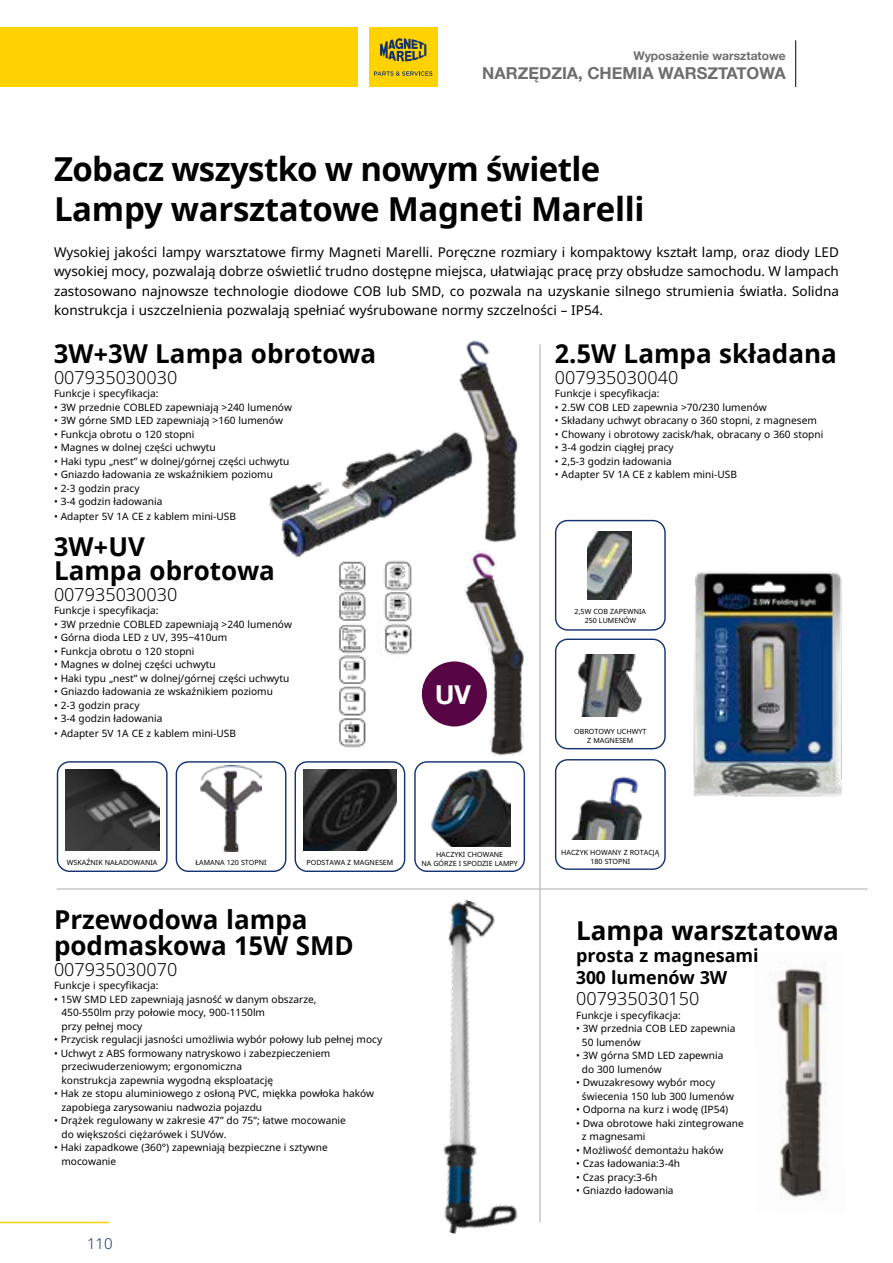
<style>
.page{position:relative;width:893px;height:1263px;background:#fff}
.page>*{position:absolute;margin:0;border:0;box-sizing:border-box;transform-origin:0 0}
.t1{font:700 33px "Noto Sans";letter-spacing:-.02em;color:#000}
.t2{font:700 25.95px "Noto Sans";color:#000}
.t3{font:700 25.95px "Helvetica Neue";color:#fff}
.t4{font:300 18px "Noto Sans";color:#000}
.t5{font:700 18px/22.5px "Noto Sans";color:#000}
.t6{font:700 16.5px "Helvetica Neue";color:#6e6e6e}
.t7{font:300 15px "Noto Sans";color:#13326f}
.t8{font:13.5px/19.5px "Noto Sans";color:#000;text-align:justify}
.t9{font:700 12px "Helvetica Neue";color:#6e6e6e}
.t10{font:10.2px "Noto Sans";color:#000}
.t11{font:7.2px/9px "Noto Sans";color:#000;text-align:center}
</style>
<div class="page">
<hr style="left:0;top:1222px;width:109px;height:1px;background:#ffd200">
<img style="left:459px;top:340px;width:60px;height:203px">
<img style="left:463px;top:551px;width:60px;height:205px">
<div style="left:422px;top:661px;width:65px;height:65px;background:#580545;border-radius:50%"></div>
<img style="left:443px;top:900px;width:98px;height:334px">
<div style="left:57px;top:761px;width:111px;height:111px;border:1px solid #13326f;border-radius:12px"></div>
<img style="left:200px;top:765px;width:62px;height:87px">
<div style="left:176px;top:761px;width:110px;height:111px;border:1px solid #13326f;border-radius:12px"></div>
<div style="left:295px;top:761px;width:110px;height:111px;border:1px solid #13326f;border-radius:12px"></div>
<div style="left:414px;top:761px;width:111px;height:111px;border:1px solid #13326f;border-radius:12px"></div>
<div style="left:555px;top:520px;width:111px;height:111px;border:1px solid #13326f;border-radius:12px"></div>
<div style="left:555px;top:638px;width:111px;height:111px;border:1px solid #13326f;border-radius:12px"></div>
<div style="left:555px;top:759px;width:111px;height:111px;border:1px solid #13326f;border-radius:12px"></div>
<img style="left:693px;top:572px;width:149px;height:225px">
<img style="left:571px;top:776px;width:72px;height:64px">
<img style="left:577px;top:654px;width:66px;height:62px">
<img style="left:587px;top:531px;width:45px;height:68px">
<hr style="left:57px;top:888px;width:810px;height:2px;background:#c5c5c5">
<img style="left:65px;top:769px;width:94px;height:81px">
<img style="left:303px;top:769px;width:94px;height:81px">
<img style="left:431px;top:769px;width:80px;height:77px">
<img style="left:338px;top:561px;width:28px;height:187px">
<img style="left:381px;top:560px;width:31px;height:95px">
<div style="left:264px;top:428px;width:211px;height:132px;background:#fff"></div>
<img style="left:269px;top:431px;width:205px;height:126px">
<img style="left:776px;top:968px;width:51px;height:230px">
<div style="left:0;top:27px;width:357px;height:60px;background:#ffd200"></div>
<div style="left:369px;top:27px;width:68px;height:60px;background:#ffd200"></div>
<svg style="left:380px;top:38px;width:46px;height:23px"></svg>
<svg style="left:374px;top:71px;width:58px;height:5px"></svg>
<hr style="left:539px;top:344px;width:2px;height:878px;background:#c5c5c5">
<hr style="left:795px;top:40px;width:1px;height:47px;background:#000">
<p class="t9" style="left:633px;top:46px;width:154px">Wyposażenie warsztatowe</p>
<p class="t6" style="left:482px;top:61px;width:305px">NARZĘDZIA, CHEMIA WARSZTATOWA</p>
<p class="t1" style="left:54px;top:146px;width:548px">Zobacz wszystko w nowym świetle</p>
<p class="t1" style="left:54px;top:185px;width:592px">Lampy warsztatowe Magneti Marelli</p>
<p class="t8" style="left:54px;top:242px;width:786px">Wysokiej jakości lampy warsztatowe firmy Magneti Marelli. Poręczne rozmiary i kompaktowy kształt lamp, oraz diody LED wysokiej mocy, pozwalają dobrze oświetlić trudno dostępne miejsca, ułatwiając pracę przy obsłudze samochodu. W lampach zastosowano najnowsze technologie diodowe COB lub SMD, co pozwala na uzyskanie silnego strumienia światła. Solidna konstrukcja i uszczelnienia pozwalają spełniać wyśrubowane normy szczelności – IP54.</p>
<p class="t2" style="left:54px;top:335px;width:324px">3W+3W Lampa obrotowa</p>
<p class="t4" style="left:54px;top:364px;width:125px">007935030030</p>
<p class="t10" style="left:54px;top:386px;width:106px">Funkcje i specyfikacja:</p>
<p class="t10" style="left:54px;top:400px;width:240px">• 3W przednie COBLED zapewniają &gt;240 lumenów</p>
<p class="t10" style="left:54px;top:413px;width:230px">• 3W górne SMD LED zapewniają &gt;160 lumenów</p>
<p class="t10" style="left:54px;top:427px;width:142px">• Funkcja obrotu o 120 stopni</p>
<p class="t10" style="left:54px;top:440px;width:163px">• Magnes w dolnej części uchwytu</p>
<p class="t10" style="left:54px;top:454px;width:237px">• Haki typu „nest” w dolnej/górnej części uchwytu</p>
<p class="t10" style="left:54px;top:467px;width:220px">• Gniazdo ładowania ze wskaźnikiem poziomu</p>
<p class="t10" style="left:54px;top:481px;width:87px">• 2-3 godzin pracy</p>
<p class="t10" style="left:54px;top:494px;width:110px">• 3-4 godzin ładowania</p>
<p class="t10" style="left:54px;top:509px;width:183px">• Adapter 5V 1A CE z kablem mini-USB</p>
<p class="t2" style="left:54px;top:528px;width:92px">3W+UV</p>
<p class="t2" style="left:54px;top:552px;width:223px">Lampa obrotowa</p>
<p class="t4" style="left:54px;top:582px;width:125px">007935030030</p>
<p class="t10" style="left:54px;top:603px;width:106px">Funkcje i specyfikacja:</p>
<p class="t10" style="left:54px;top:617px;width:240px">• 3W przednie COBLED zapewniają &gt;240 lumenów</p>
<p class="t10" style="left:54px;top:630px;width:175px">• Górna dioda LED z UV, 395~410um</p>
<p class="t10" style="left:54px;top:644px;width:142px">• Funkcja obrotu o 120 stopni</p>
<p class="t10" style="left:54px;top:657px;width:163px">• Magnes w dolnej części uchwytu</p>
<p class="t10" style="left:54px;top:671px;width:237px">• Haki typu „nest” w dolnej/górnej części uchwytu</p>
<p class="t10" style="left:54px;top:684px;width:220px">• Gniazdo ładowania ze wskaźnikiem poziomu</p>
<p class="t10" style="left:54px;top:698px;width:87px">• 2-3 godzin pracy</p>
<p class="t10" style="left:54px;top:711px;width:110px">• 3-4 godzin ładowania</p>
<p class="t10" style="left:54px;top:726px;width:183px">• Adapter 5V 1A CE z kablem mini-USB</p>
<p class="t3" style="left:435px;top:675px;width:37px">UV</p>
<p class="t2" style="left:555px;top:335px;width:284px">2.5W Lampa składana</p>
<p class="t4" style="left:555px;top:364px;width:125px">007935030040</p>
<p class="t10" style="left:555px;top:386px;width:106px">Funkcje i specyfikacja:</p>
<p class="t10" style="left:555px;top:400px;width:213px">• 2.5W COB LED zapewnia &gt;70/230 lumenów</p>
<p class="t10" style="left:555px;top:413px;width:263px">• Składany uchwyt obracany o 360 stopni, z magnesem</p>
<p class="t10" style="left:555px;top:427px;width:270px">• Chowany i obrotowy zacisk/hak, obracany o 360 stopni</p>
<p class="t10" style="left:555px;top:440px;width:120px">• 3-4 godzin ciągłej pracy</p>
<p class="t10" style="left:555px;top:454px;width:118px">• 2,5-3 godzin ładowania</p>
<p class="t10" style="left:555px;top:467px;width:183px">• Adapter 5V 1A CE z kablem mini-USB</p>
<p class="t11" style="left:575px;top:607px;width:73px">2,5W COB ZAPEWNIA</p>
<p class="t11" style="left:585px;top:616px;width:53px">250 LUMENÓW</p>
<p class="t11" style="left:574px;top:727px;width:74px">OBROTOWY UCHWYT<br>Z MAGNESEM</p>
<p class="t11" style="left:67px;top:858px;width:92px">WSKAŹNIK NAŁADOWANIA</p>
<p class="t11" style="left:195px;top:858px;width:73px">ŁAMANA 120 STOPNI</p>
<p class="t11" style="left:307px;top:858px;width:88px">PODSTAWA Z MAGNESEM</p>
<p class="t2" style="left:54px;top:901px;width:255px">Przewodowa lampa</p>
<p class="t2" style="left:54px;top:927px;width:301px">podmaskowa 15W SMD</p>
<p class="t4" style="left:54px;top:956px;width:125px">007935030070</p>
<p class="t10" style="left:54px;top:978px;width:106px">Funkcje i specyfikacja:</p>
<p class="t10" style="left:54px;top:992px;width:264px">• 15W SMD LED zapewniają jasność w danym obszarze,</p>
<p class="t10" style="left:62px;top:1005px;width:205px">450-550lm przy połowie mocy, 900-1150lm</p>
<p class="t10" style="left:62px;top:1019px;width:82px">przy pełnej mocy</p>
<p class="t10" style="left:54px;top:1032px;width:330px">• Przycisk regulacji jasności umożliwia wybór połowy lub pełnej mocy</p>
<p class="t10" style="left:54px;top:1046px;width:278px">• Uchwyt z ABS formowany natryskowo i zabezpieczeniem</p>
<p class="t10" style="left:62px;top:1059px;width:182px">przeciwuderzeniowym; ergonomiczna</p>
<p class="t10" style="left:62px;top:1073px;width:213px">konstrukcja zapewnia wygodną eksploatację</p>
<p class="t10" style="left:54px;top:1086px;width:322px">• Hak ze stopu aluminiowego z osłoną PVC, miękka powłoka haków</p>
<p class="t10" style="left:62px;top:1100px;width:202px">zapobiega zarysowaniu nadwozia pojazdu</p>
<p class="t10" style="left:54px;top:1113px;width:293px">• Drążek regulowany w zakresie 47” do 75”; łatwe mocowanie</p>
<p class="t10" style="left:62px;top:1127px;width:167px">do większości ciężarówek i SUVów.</p>
<p class="t10" style="left:54px;top:1140px;width:275px">• Haki zapadkowe (360°) zapewniają bezpieczne i sztywne</p>
<p class="t10" style="left:62px;top:1154px;width:56px">mocowanie</p>
<h3 class="t7" style="left:87px;top:1233px;width:27px">110</h3>
<p class="t11" style="left:436px;top:850px;width:69px">HACZYKI CHOWANE</p>
<p class="t11" style="left:421px;top:859px;width:98px">NA GÓRZE I SPODZIE LAMPY</p>
<p class="t11" style="left:561px;top:848px;width:100px">HACZYK HOWANY Z ROTACJĄ<br>180 STOPNI</p>
<p class="t2" style="left:576px;top:912px;width:264px">Lampa warsztatowa</p>
<p class="t5" style="left:576px;top:944px;width:184px">prosta z magnesami<br>300 lumenów 3W</p>
<p class="t4" style="left:576px;top:986px;width:125px">007935030150</p>
<p class="t10" style="left:576px;top:1008px;width:106px">Funkcje i specyfikacja:</p>
<p class="t10" style="left:576px;top:1021px;width:161px">• 3W przednia COB LED zapewnia</p>
<p class="t10" style="left:582px;top:1035px;width:60px">50 lumenów</p>
<p class="t10" style="left:576px;top:1048px;width:149px">• 3W górna SMD LED zapewnia</p>
<p class="t10" style="left:582px;top:1062px;width:81px">do 300 lumenów</p>
<p class="t10" style="left:576px;top:1075px;width:141px">• Dwuzakresowy wybór mocy</p>
<p class="t10" style="left:582px;top:1089px;width:154px">świecenia 150 lub 300 lumenów</p>
<p class="t10" style="left:576px;top:1102px;width:154px">• Odporna na kurz i wodę (IP54)</p>
<p class="t10" style="left:576px;top:1116px;width:169px">• Dwa obrotowe haki zintegrowane</p>
<p class="t10" style="left:582px;top:1129px;width:65px">z magnesami</p>
<p class="t10" style="left:576px;top:1143px;width:149px">• Możliwość demontażu haków</p>
<p class="t10" style="left:576px;top:1156px;width:105px">• Czas ładowania:3-4h</p>
<p class="t10" style="left:576px;top:1170px;width:83px">• Czas pracy:3-6h</p>
<p class="t10" style="left:576px;top:1183px;width:99px">• Gniazdo ładowania</p>
</div>
